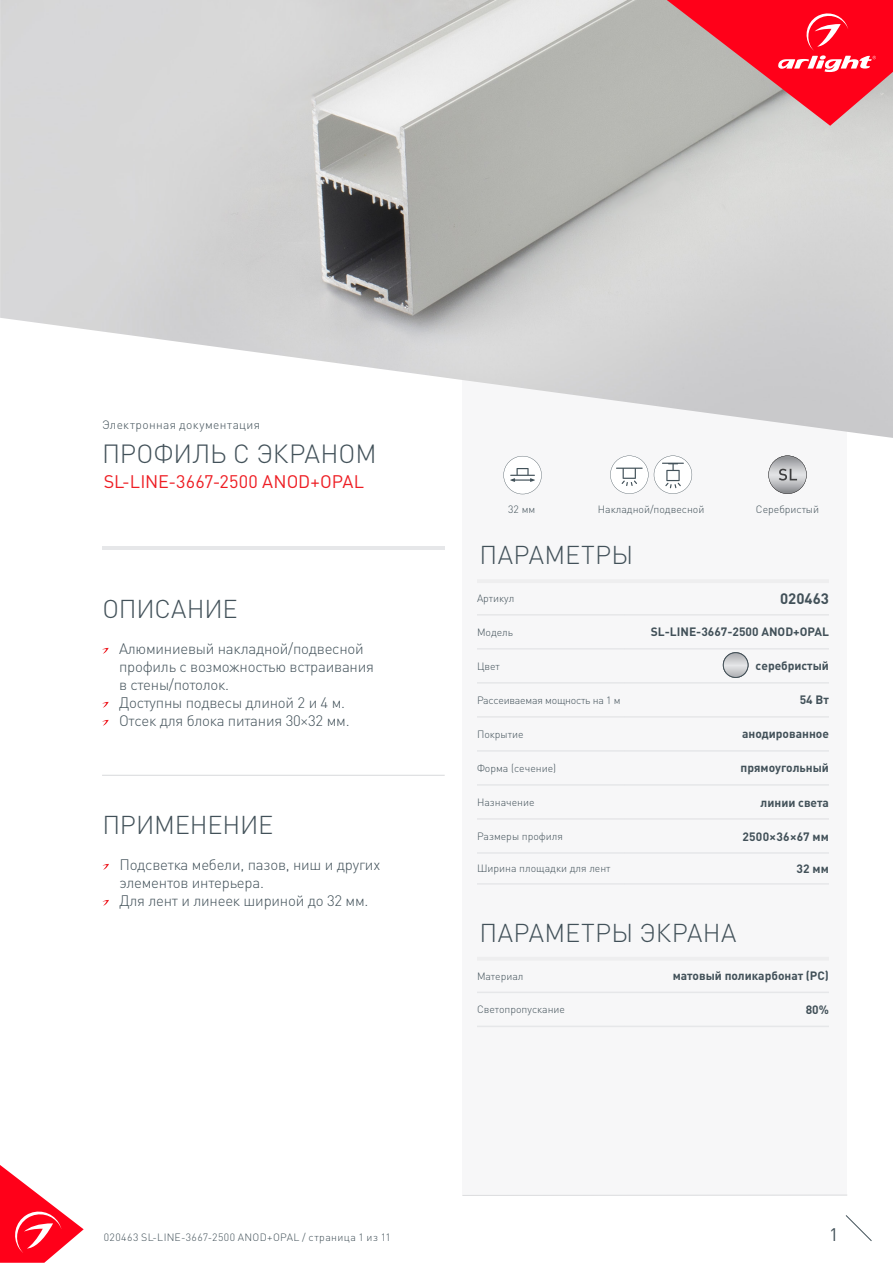
<style>
.page{position:relative;width:893px;height:1263px;background:#fff}
.page>*{position:absolute;margin:0;border:0;box-sizing:border-box;transform-origin:0 0}
.t1{font:300 25.95px "DIN Pro";letter-spacing:-.005em;color:#425159}
.t2{font:300 25.5px "DIN Pro";letter-spacing:-.005em;color:#425159}
.t3{font:300 25.5px "DIN Pro";letter-spacing:.02em;color:#425159}
.t4{font:300 25.5px "DIN Pro";letter-spacing:.015em;color:#425159}
.t5{font:18px "DIN Pro";color:#ee1d23}
.t6{font:18px "DIN Pro";color:#425159}
.t7{font:300 15px/18px "DIN Pro";letter-spacing:-.015em;color:#425159}
.t8{font:700 15px "DIN Pro";color:#425159}
.t9{font:700 12px "DIN Pro";color:#425159}
.t10{font:300 12px "DIN Pro";letter-spacing:.03em;color:#425159}
.t11{font:700 12px "DIN Pro";letter-spacing:.025em;color:#425159}
.t12{font:300 10.5px "DIN Pro";color:#425159}
.t13{font:300 10.5px "DIN Pro";letter-spacing:.04em;color:#425159}
.t14{font:300 10.5px "DIN Pro";letter-spacing:-.02em;color:#425159}
</style>
<div class="page">
<svg style="left:0;top:1165px;width:84px;height:98px"></svg>
<svg style="left:845px;top:1215px;width:27px;height:26px"></svg>
<div style="left:462px;top:250px;width:385px;height:946px;background:#f7f7f8"></div>
<img style="left:0;top:0;width:893px;height:438px">
<hr style="left:102px;top:546px;width:342px;height:3px;background:#e6e7e9">
<hr style="left:477px;top:579px;width:148px;height:4px;background:#eeeeef">
<hr style="left:625px;top:579px;width:204px;height:4px;background:#eeeeef">
<hr style="left:477px;top:614px;width:148px;height:1px;background:#e6e7e9">
<hr style="left:625px;top:614px;width:204px;height:1px;background:#e6e7e9">
<hr style="left:477px;top:648px;width:148px;height:2px;background:#e6e7e9">
<hr style="left:625px;top:648px;width:204px;height:2px;background:#e6e7e9">
<hr style="left:477px;top:682px;width:148px;height:2px;background:#e6e7e9">
<hr style="left:625px;top:682px;width:204px;height:2px;background:#e6e7e9">
<hr style="left:477px;top:716px;width:148px;height:2px;background:#e6e7e9">
<hr style="left:625px;top:716px;width:204px;height:2px;background:#e6e7e9">
<hr style="left:477px;top:750px;width:148px;height:2px;background:#e6e7e9">
<hr style="left:625px;top:750px;width:204px;height:2px;background:#e6e7e9">
<hr style="left:477px;top:784px;width:148px;height:2px;background:#e6e7e9">
<hr style="left:625px;top:784px;width:204px;height:2px;background:#e6e7e9">
<hr style="left:477px;top:818px;width:148px;height:2px;background:#e6e7e9">
<hr style="left:625px;top:818px;width:204px;height:2px;background:#e6e7e9">
<hr style="left:477px;top:852px;width:148px;height:2px;background:#e6e7e9">
<hr style="left:625px;top:852px;width:204px;height:2px;background:#e6e7e9">
<hr style="left:477px;top:883px;width:148px;height:2px;background:#e6e7e9">
<hr style="left:625px;top:883px;width:204px;height:2px;background:#e6e7e9">
<hr style="left:462px;top:1195px;width:385px;height:1px;background:#dcdddf">
<svg style="left:667px;top:0;width:226px;height:126px;background:#e25763"></svg>
<svg style="left:102px;top:864px;width:7px;height:6px"></svg>
<svg style="left:102px;top:900px;width:7px;height:6px"></svg>
<hr style="left:102px;top:775px;width:343px;height:1px;background:#dcdddf">
<svg style="left:503px;top:456px;width:39px;height:38px"></svg>
<svg style="left:610px;top:456px;width:38px;height:38px"></svg>
<svg style="left:654px;top:456px;width:38px;height:38px"></svg>
<svg style="left:102px;top:648px;width:7px;height:6px"></svg>
<svg style="left:102px;top:702px;width:7px;height:6px"></svg>
<svg style="left:102px;top:720px;width:7px;height:6px"></svg>
<svg style="left:723px;top:652px;width:25px;height:26px"></svg>
<hr style="left:477px;top:957px;width:148px;height:3px;background:#eeeeef">
<hr style="left:625px;top:957px;width:204px;height:3px;background:#eeeeef">
<hr style="left:477px;top:991px;width:148px;height:2px;background:#e6e7e9">
<hr style="left:625px;top:991px;width:204px;height:2px;background:#e6e7e9">
<hr style="left:477px;top:1026px;width:148px;height:1px;background:#e6e7e9">
<hr style="left:625px;top:1026px;width:204px;height:1px;background:#e6e7e9">
<svg style="left:768px;top:456px;width:39px;height:38px"></svg>
<svg style="left:723px;top:653px;width:25px;height:24px"></svg>
<div style="left:723px;top:652px;width:25px;height:26px;border:1px solid #425159;border-radius:50%"></div>
<p class="t10" style="left:102px;top:417px;width:160px">Электронная документация</p>
<h1 class="t1" style="left:102px;top:436px;width:276px">ПРОФИЛЬ С ЭКРАНОМ</h1>
<p class="t5" style="left:104px;top:470px;width:262px">SL-LINE-3667-2500 ANOD+OPAL</p>
<h2 class="t2" style="left:102px;top:591px;width:137px">ОПИСАНИЕ</h2>
<p class="t7" style="left:119px;top:638px;width:256px">Алюминиевый накладной/подвесной профиль с возможностью встраивания в стены/потолок.<br>Доступны подвесы длиной 2 и 4 м.<br>Отсек для блока питания 30×32 мм.</p>
<h2 class="t2" style="left:102px;top:807px;width:172px">ПРИМЕНЕНИЕ</h2>
<p class="t7" style="left:119px;top:854px;width:262px">Подсветка мебели, пазов, ниш и других элементов интерьера.<br>Для лент и линеек шириной до 32 мм.</p>
<p class="t12" style="left:508px;top:502px;width:29px">32 мм</p>
<p class="t12" style="left:598px;top:502px;width:108px">Накладной/подвесной</p>
<p class="t12" style="left:756px;top:502px;width:65px">Серебристый</p>
<h2 class="t4" style="left:479px;top:537px;width:155px">ПАРАМЕТРЫ</h2>
<p class="t12" style="left:477px;top:591px;width:39px">Артикул</p>
<p class="t8" style="left:780px;top:588px;width:50px">020463</p>
<p class="t12" style="left:477px;top:625px;width:38px">Модель</p>
<p class="t9" style="left:651px;top:624px;width:180px">SL-LINE-3667-2500 ANOD+OPAL</p>
<p class="t12" style="left:477px;top:659px;width:24px">Цвет</p>
<p class="t9" style="left:756px;top:658px;width:75px">серебристый</p>
<p class="t14" style="left:477px;top:693px;width:145px">Рассеиваемая мощность на 1 м</p>
<p class="t9" style="left:800px;top:692px;width:31px">54 Вт</p>
<p class="t12" style="left:477px;top:727px;width:48px">Покрытие</p>
<p class="t9" style="left:742px;top:726px;width:88px">анодированное</p>
<p class="t12" style="left:477px;top:761px;width:81px">Форма (сечение)</p>
<p class="t9" style="left:741px;top:760px;width:90px">прямоугольный</p>
<p class="t12" style="left:477px;top:795px;width:59px">Назначение</p>
<p class="t9" style="left:761px;top:794px;width:70px">линии света</p>
<p class="t12" style="left:477px;top:829px;width:87px">Размеры профиля</p>
<p class="t11" style="left:742px;top:828px;width:88px">2500×36×67 мм</p>
<p class="t12" style="left:477px;top:861px;width:135px">Ширина площадки для лент</p>
<p class="t9" style="left:796px;top:860px;width:34px">32 мм</p>
<h2 class="t3" style="left:479px;top:915px;width:258px">ПАРАМЕТРЫ ЭКРАНА</h2>
<p class="t12" style="left:477px;top:969px;width:48px">Материал</p>
<p class="t9" style="left:673px;top:968px;width:158px">матовый поликарбонат (PC)</p>
<p class="t12" style="left:477px;top:1002px;width:90px">Светопропускание</p>
<p class="t9" style="left:806px;top:1001px;width:25px">80%</p>
<p class="t13" style="left:104px;top:1230px;width:289px">020463 SL-LINE-3667-2500 ANOD+OPAL / страница 1 из 11</p>
<p class="t6" style="left:829px;top:1222px;width:11px">1</p>
</div>
